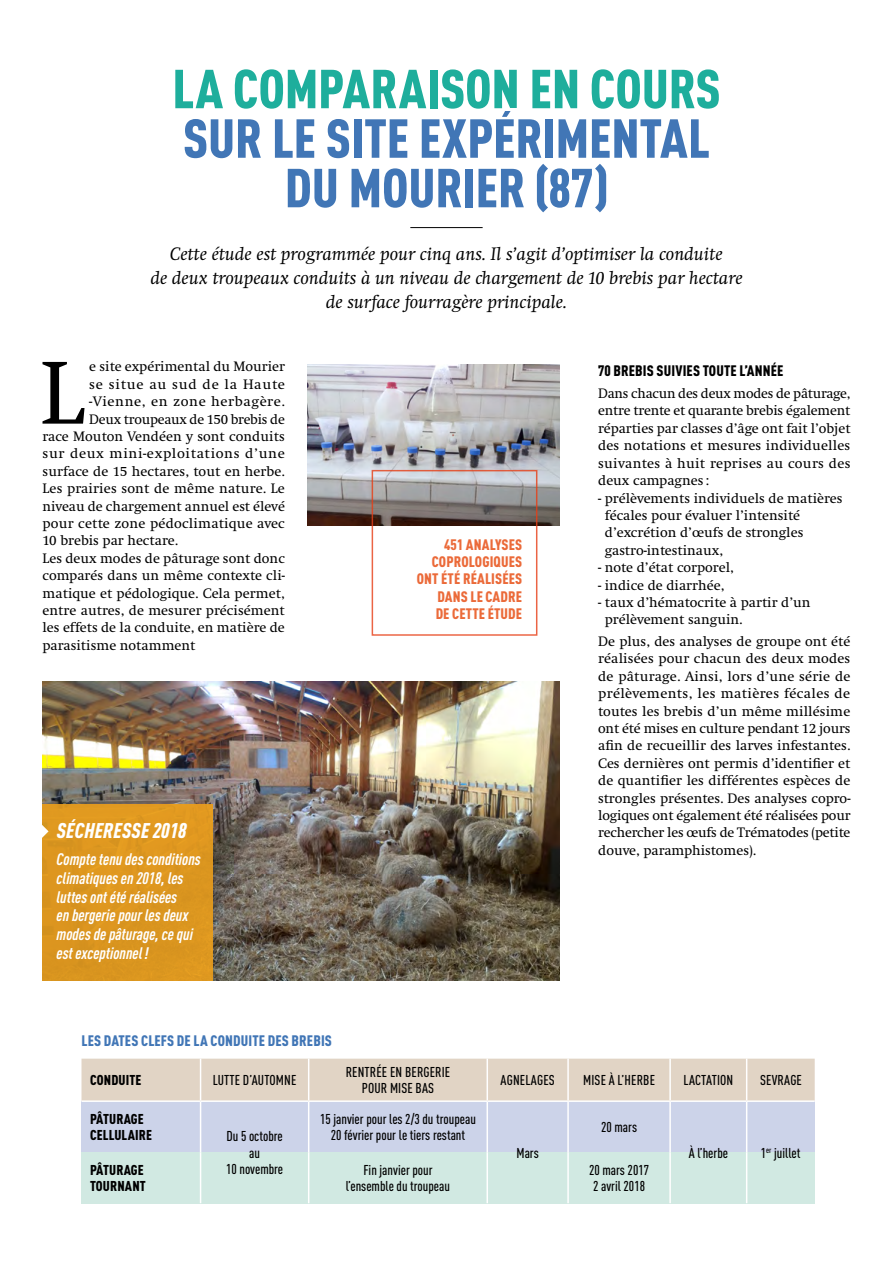
<style>
.page{position:relative;width:893px;height:1263px;background:#fff}
.page>*{position:absolute;margin:0;border:0;box-sizing:border-box;transform-origin:0 0}
.t1{font:92.55px "Swift";color:#000}
.t2{font:900 condensed 54px/49.5px "DIN Pro";letter-spacing:-.005em;color:#4176b6;text-align:center}
.t3{font:900 condensed 54px "DIN Pro";color:#1eae9c}
.t4{font:italic 900 condensed 21px "DIN Pro";letter-spacing:.01em;color:#fff}
.t5{font:italic 18.75px/24px "Swift";color:#000;text-align:center}
.t6{font:italic 700 condensed 16.5px/18.8px "DIN Pro";color:#fff}
.t7{font:900 condensed 15px/17.4px "DIN Pro";letter-spacing:.01em;color:#eb6a39;text-align:right}
.t8{font:900 condensed 15px "DIN Pro";letter-spacing:.01em;color:#4176b6}
.t9{font:900 condensed 15px "DIN Pro";letter-spacing:.01em;color:#000}
.t10{font:14.25px/17.4px "Swift";color:#000;text-align:justify}
.t11{font:14.25px "Swift";letter-spacing:.04em;color:#000}
.t12{font:14.25px "Swift";letter-spacing:.045em;color:#000}
.t13{font:500 condensed 14.1px/16.5px "DIN Pro";color:#000;text-align:center}
.t14{font:900 condensed 14.1px/15.3px "DIN Pro";letter-spacing:.01em;color:#000}
</style>
<div class="page">
<div style="left:81px;top:1102px;width:734px;height:51px;background:#ccd3e9"></div>
<div style="left:81px;top:1152px;width:734px;height:52px;background:#d1e9e2"></div>
<hr style="left:410px;top:227px;width:73px;height:1px;background:#000">
<img style="left:308px;top:365px;width:252px;height:160px">
<div style="left:372px;top:470px;width:165px;height:166px;border:2px solid #e63e16"></div>
<img style="left:42px;top:682px;width:518px;height:298px">
<div style="left:42px;top:804px;width:171px;height:176px;background:#dd961f"></div>
<svg style="left:42px;top:823px;width:7px;height:15px"></svg>
<div style="left:81px;top:1059px;width:734px;height:41px;background:#e1d4c5"></div>
<hr style="left:200px;top:1102px;width:1px;height:50px;background:#fff">
<hr style="left:308px;top:1102px;width:1px;height:50px;background:#fff">
<hr style="left:486px;top:1102px;width:2px;height:50px;background:#fff">
<hr style="left:567px;top:1102px;width:2px;height:50px;background:#fff">
<hr style="left:669px;top:1102px;width:2px;height:50px;background:#fff">
<hr style="left:746px;top:1102px;width:1px;height:50px;background:#fff">
<hr style="left:746px;top:1152px;width:1px;height:51px;background:#fff">
<hr style="left:200px;top:1152px;width:1px;height:51px;background:#fff">
<hr style="left:308px;top:1152px;width:1px;height:51px;background:#fff">
<hr style="left:486px;top:1152px;width:2px;height:51px;background:#fff">
<hr style="left:567px;top:1152px;width:2px;height:51px;background:#fff">
<hr style="left:669px;top:1152px;width:2px;height:51px;background:#fff">
<hr style="left:200px;top:1059px;width:1px;height:41px;background:#fff">
<hr style="left:308px;top:1059px;width:1px;height:41px;background:#fff">
<hr style="left:486px;top:1059px;width:2px;height:41px;background:#fff">
<hr style="left:567px;top:1059px;width:2px;height:41px;background:#fff">
<hr style="left:669px;top:1059px;width:2px;height:41px;background:#fff">
<hr style="left:746px;top:1059px;width:1px;height:41px;background:#fff">
<h2 class="t3" style="left:172px;top:55px;width:550px">LA COMPARAISON EN COURS</h2>
<h2 class="t2" style="left:183px;top:113px;width:529px">SUR LE SITE EXPÉRIMENTAL<br>DU MOURIER (87)</h2>
<h3 class="t5" style="left:150px;top:242px;width:594px">Cette étude est programmée pour cinq ans. Il s’agit d’optimiser la conduite<br>de deux troupeaux conduits à un niveau de chargement de 10 brebis par hectare de surface fourragère principale.</h3>
<h1 class="t1" style="left:40px;top:344px;width:46px">L</h1>
<p class="t10" style="left:89px;top:358px;width:197px">e site expérimental du Mourier</p>
<p class="t12" style="left:89px;top:376px;width:197px">se situe au sud de la Haute</p>
<p class="t11" style="left:89px;top:394px;width:197px">-Vienne, en zone herbagère.</p>
<p class="t10" style="left:89px;top:411px;width:197px">Deux troupeaux de 150 brebis de</p>
<p class="t10" style="left:43px;top:428px;width:244px">race Mouton Vendéen y sont conduits</p>
<p class="t11" style="left:43px;top:446px;width:244px">sur deux mini-exploitations d’une</p>
<p class="t10" style="left:43px;top:463px;width:244px">surface de 15 hectares, tout en herbe.</p>
<p class="t10" style="left:43px;top:480px;width:244px">Les prairies sont de même nature. Le</p>
<p class="t10" style="left:43px;top:498px;width:244px">niveau de chargement annuel est élevé</p>
<p class="t10" style="left:43px;top:515px;width:244px">pour cette zone pédoclimatique avec</p>
<p class="t10" style="left:43px;top:532px;width:137px">10 brebis par hectare.</p>
<p class="t10" style="left:43px;top:550px;width:244px">Les deux modes de pâturage sont donc</p>
<p class="t10" style="left:43px;top:567px;width:244px">comparés dans un même contexte cli-</p>
<p class="t10" style="left:43px;top:585px;width:244px">matique et pédologique. Cela permet,</p>
<p class="t10" style="left:43px;top:602px;width:244px">entre autres, de mesurer précisément</p>
<p class="t10" style="left:43px;top:619px;width:244px">les effets de la conduite, en matière de</p>
<p class="t10" style="left:43px;top:637px;width:155px">parasitisme notamment</p>
<h3 class="t4" style="left:57px;top:814px;width:132px">SÉCHERESSE 2018</h3>
<p class="t6" style="left:57px;top:848px;width:146px">Compte tenu des conditions climatiques en 2018, les luttes ont été réalisées<br>en bergerie pour les deux modes de pâturage, ce qui est exceptionnel !</p>
<p class="t7" style="left:417px;top:535px;width:107px">451 ANALYSES<br>COPROLOGIQUES<br>ONT ÉTÉ RÉALISÉES<br>DANS LE CADRE<br>DE CETTE ÉTUDE</p>
<p class="t9" style="left:598px;top:362px;width:187px">70 BREBIS SUIVIES TOUTE L’ANNÉE</p>
<p class="t10" style="left:598px;top:385px;width:254px">Dans chacun des deux modes de pâturage, entre trente et quarante brebis également réparties par classes d’âge ont fait l’objet des notations et mesures individuelles suivantes à huit reprises au cours des deux campagnes :</p>
<p class="t10" style="left:605px;top:489px;width:239px;text-align:left;text-indent:-7px">- prélèvements individuels de matières fécales pour évaluer l’intensité d’excrétion d’œufs de strongles gastro-intestinaux,</p>
<p class="t10" style="left:598px;top:559px;width:137px">- note d’état corporel,</p>
<p class="t10" style="left:598px;top:576px;width:128px">- indice de diarrhée,</p>
<p class="t10" style="left:605px;top:594px;width:207px;text-indent:-7px">- taux d’hématocrite à partir d’un prélèvement sanguin.</p>
<p class="t10" style="left:598px;top:633px;width:254px">De plus, des analyses de groupe ont été réalisées pour chacun des deux modes de pâturage. Ainsi, lors d’une série de prélèvements, les matières fécales de toutes les brebis d’un même millésime ont été mises en culture pendant 12 jours afin de recueillir des larves infestantes.<br>Ces dernières ont permis d’identifier et de quantifier les différentes espèces de strongles présentes. Des analyses copro&shy;logiques ont également été réalisées pour rechercher les œufs de Trématodes (petite douve, paramphistomes).</p>
<p class="t8" style="left:82px;top:1031px;width:252px">LES DATES CLEFS DE LA CONDUITE DES BREBIS</p>
<p class="t14" style="left:90px;top:1072px;width:53px">CONDUITE</p>
<p class="t13" style="left:213px;top:1070px;width:85px">LUTTE D’AUTOMNE</p>
<p class="t13" style="left:346px;top:1062px;width:106px">RENTRÉE EN BERGERIE<br>POUR MISE BAS</p>
<p class="t13" style="left:501px;top:1070px;width:56px">AGNELAGES</p>
<p class="t13" style="left:583px;top:1070px;width:73px">MISE À L’HERBE</p>
<p class="t13" style="left:683px;top:1070px;width:51px">LACTATION</p>
<p class="t13" style="left:760px;top:1070px;width:43px">SEVRAGE</p>
<p class="t14" style="left:90px;top:1111px;width:63px">PÂTURAGE<br>CELLULAIRE</p>
<p class="t13" style="left:320px;top:1109px;width:157px">15 janvier pour les 2/3 du troupeau<br>20 février pour le tiers restant</p>
<p class="t13" style="left:601px;top:1117px;width:37px">20 mars</p>
<p class="t13" style="left:226px;top:1127px;width:59px">Du 5 octobre au<br>10 novembre</p>
<p class="t13" style="left:689px;top:1143px;width:41px">À l’herbe</p>
<p class="t13" style="left:761px;top:1143px;width:41px">1<sup>er</sup> juillet</p>
<p class="t13" style="left:517px;top:1143px;width:24px">Mars</p>
<p class="t14" style="left:90px;top:1162px;width:57px">PÂTURAGE<br>TOURNANT</p>
<p class="t13" style="left:346px;top:1160px;width:106px">Fin janvier pour l’ensemble du troupeau</p>
<p class="t13" style="left:589px;top:1160px;width:62px;text-align:left">20 mars 2017<br>2 avril 2018</p>
</div>
